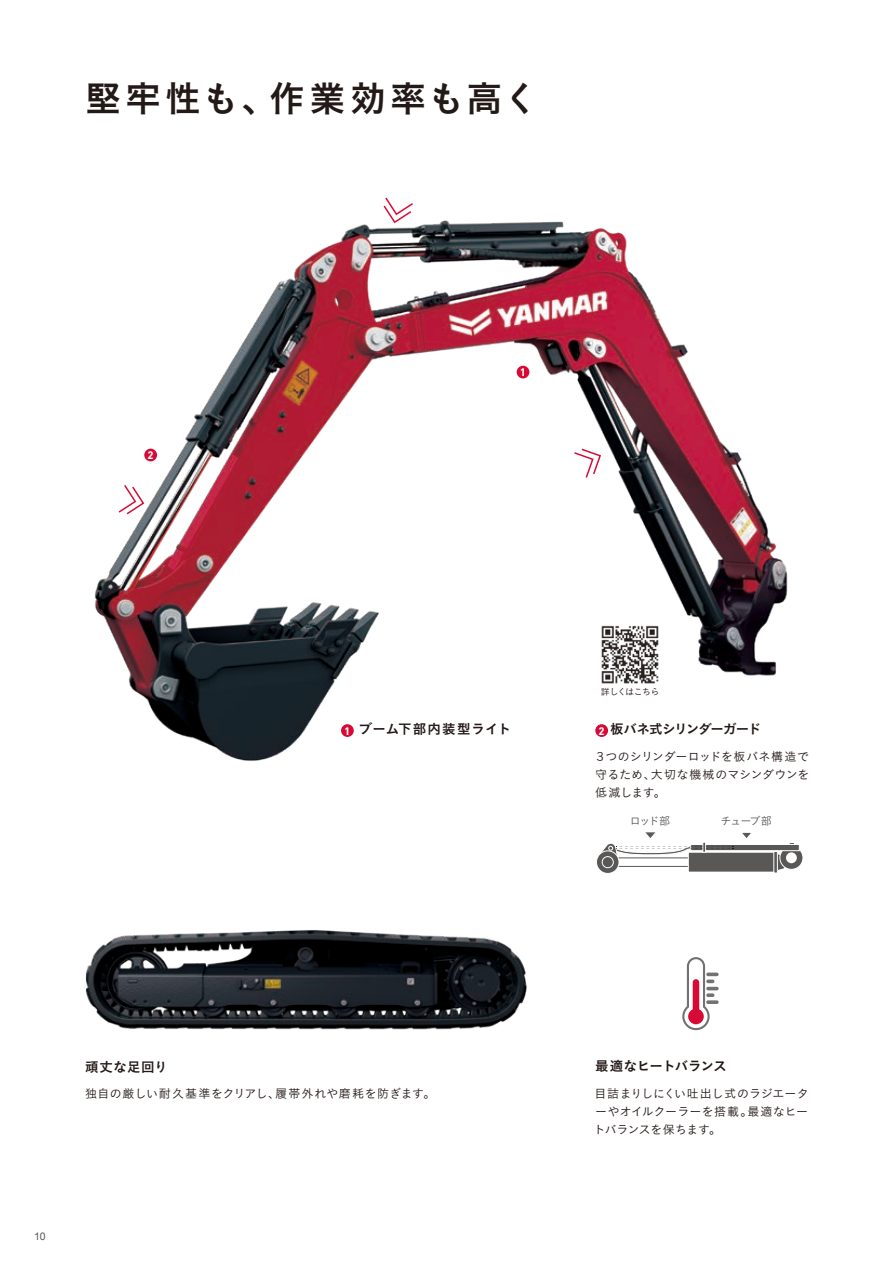
<style>
.page{position:relative;width:893px;height:1263px;background:#fff}
.page>*{position:absolute;margin:0;border:0;box-sizing:border-box;transform-origin:0 0}
.t1{font:36px "Koburina Go Std W6";letter-spacing:.105em;color:#231916}
.t2{font:13.5px "Koburina Go Std W6";letter-spacing:-.035em;color:#231916}
.t3{font:13.5px "Koburina Go Std W6";letter-spacing:-.065em;color:#231916}
.t4{font:13.5px "Koburina Go Std W6";letter-spacing:.04em;color:#231916}
.t5{font:12px/18px "Koburina Go Std W3";color:#231916;text-align:justify}
.t6{font:12px "Koburina Go Std W3";letter-spacing:.045em;color:#231916}
.t7{font:700 11.25px "DIN Next LT Pro";color:#fff}
.t8{font:10.95px "Koburina Go Std W3 90 msp RKSJ H";letter-spacing:-.105em;color:#595857}
.t9{font:10.5px "Arial";color:#595857}
.t10{font:9px "Koburina Go Std W3";letter-spacing:-.08em;color:#231916}
.s1{font-family:"DIN Next LT Pro";font-weight:700;font-size:11.25px;color:#fff}
</style>
<div class="page">
<img style="left:94px;top:220px;width:704px;height:652px">
<img style="left:596px;top:620px;width:68px;height:68px">
<svg style="left:778px;top:853px;width:7px;height:18px"></svg>
<div style="left:615px;top:857px;width:76px;height:10px;border:1px solid #595857"></div>
<div style="left:688px;top:852px;width:88px;height:20px;background:#595857"></div>
<div style="left:688px;top:852px;width:88px;height:20px;border:1px solid #fff"></div>
<hr style="left:774px;top:851px;width:3px;height:22px;background:#595857">
<div style="left:773px;top:851px;width:5px;height:22px;border:1px solid #fff"></div>
<svg style="left:780px;top:846px;width:23px;height:23px"></svg>
<div style="left:780px;top:846px;width:23px;height:24px;border:1px solid #fff;border-radius:50%"></div>
<div style="left:786px;top:852px;width:11px;height:11px;background:#fff;border-radius:50%"></div>
<div style="left:690px;top:844px;width:110px;height:7px;background:#595857;border:1px solid #fff"></div>
<svg style="left:789px;top:842px;width:6px;height:3px"></svg>
<svg style="left:596px;top:851px;width:23px;height:22px"></svg>
<div style="left:596px;top:850px;width:23px;height:24px;border:1px solid #fff;border-radius:50%"></div>
<div style="left:602px;top:856px;width:11px;height:12px;background:#595857;border-radius:50%"></div>
<div style="left:602px;top:856px;width:12px;height:12px;border:1px solid #fff;border-radius:50%"></div>
<svg style="left:597px;top:831px;width:137px;height:26px"></svg>
<svg style="left:740px;top:831px;width:13px;height:9px"></svg>
<svg style="left:682px;top:957px;width:37px;height:73px"></svg>
<div style="left:595px;top:724px;width:13px;height:13px;background:#d80a35;border-radius:50%"></div>
<div style="left:341px;top:724px;width:13px;height:13px;background:#d80a35;border-radius:50%"></div>
<svg style="left:117px;top:483px;width:28px;height:33px"></svg>
<svg style="left:573px;top:447px;width:29px;height:32px"></svg>
<div style="left:144px;top:449px;width:13px;height:12px;background:#d80a35;border-radius:50%"></div>
<div style="left:517px;top:366px;width:12px;height:12px;background:#d80a35;border-radius:50%"></div>
<svg style="left:382px;top:197px;width:33px;height:27px"></svg>
<img style="left:86px;top:930px;width:441px;height:100px">
<h1 class="t1" style="left:85px;top:71px;width:455px">堅牢性も、作業効率も高く</h1>
<p class="t7" style="left:148px;top:449px;width:8px">2</p>
<p class="t7" style="left:520px;top:366px;width:8px">1</p>
<p class="t10" style="left:601px;top:685px;width:60px">詳しくはこちら</p>
<p class="t4" style="left:344px;top:719px;width:168px"><span class="s1">1</span> ブーム下部内装型ライト</p>
<p class="t7" style="left:599px;top:724px;width:8px">2</p>
<p class="t3" style="left:610px;top:719px;width:152px">板バネ式シリンダーガード</p>
<p class="t5" style="left:594px;top:747px;width:217px">３つのシリンダーロッドを板バネ構造で守るため、大切な機械のマシンダウンを低減します。</p>
<p class="t8" style="left:630px;top:813px;width:42px">ロッド部</p>
<p class="t8" style="left:720px;top:813px;width:53px">チューブ部</p>
<p class="t2" style="left:85px;top:1056px;width:84px">頑丈な足回り</p>
<p class="t6" style="left:85px;top:1085px;width:352px">独自の厳しい耐久基準をクリアし、履帯外れや磨耗を防ぎます。</p>
<p class="t9" style="left:34px;top:1230px;width:13px">10</p>
<p class="t2" style="left:595px;top:1056px;width:133px">最適なヒートバランス</p>
<p class="t5" style="left:593px;top:1084px;width:217px">目詰まりしにくい吐出し式のラジエーターやオイルクーラーを搭載。最適なヒートバランスを保ちます。</p>
</div>
